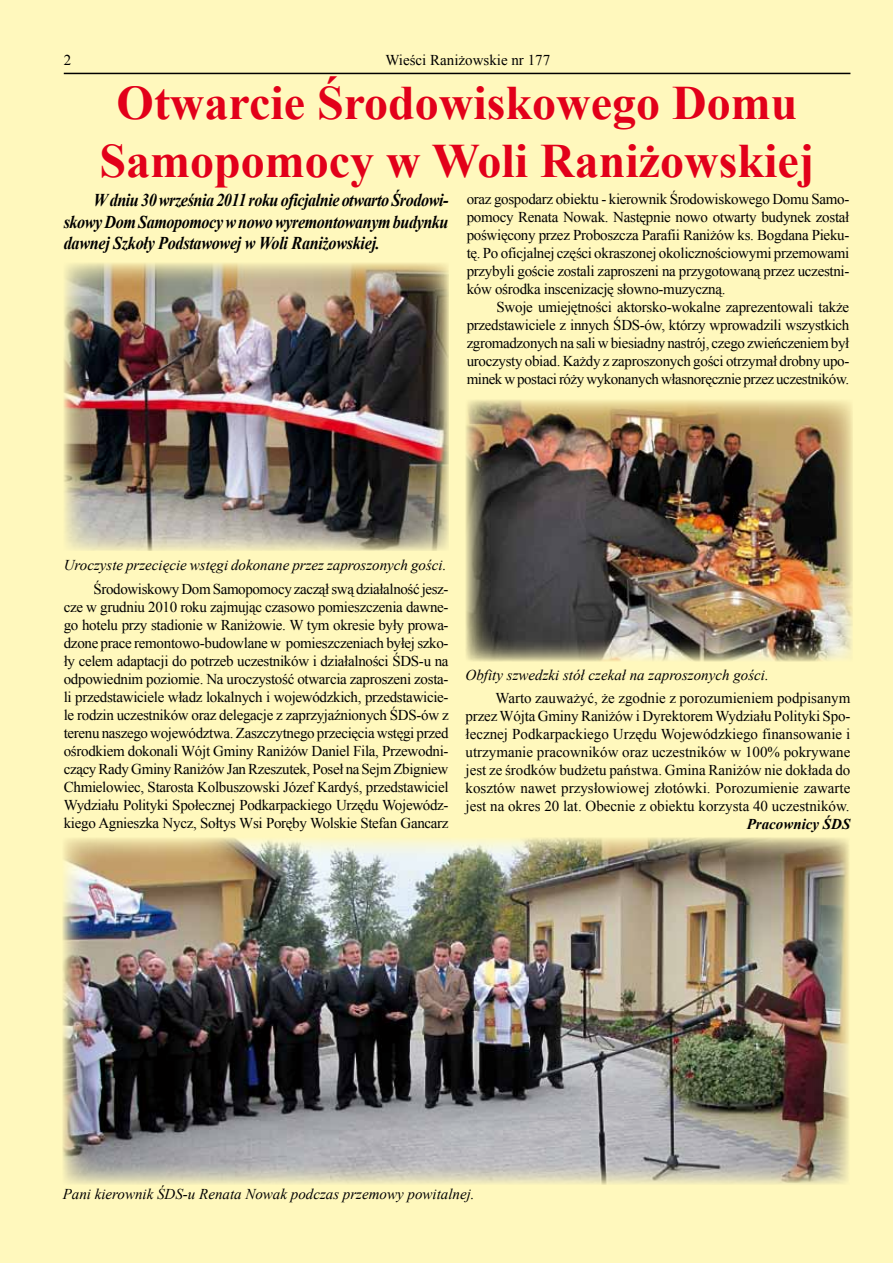
<style>
.page{position:relative;width:893px;height:1263px;background:#fff8bd}
.page>*{position:absolute;margin:0;border:0;box-sizing:border-box;transform-origin:0 0}
.t1{font:700 48px/57.6px "Times New Roman";color:#e2001a;text-align:center}
.t2{font:italic 700 18px/21.6px "Times New Roman";letter-spacing:-.02em;color:#000;text-align:justify;scale:.9 1}
.t3{font:15px/18px "Times New Roman";letter-spacing:-.02em;color:#000;text-align:justify}
.t4{font:italic 15px "Times New Roman";color:#000}
.t5{font:15px "Times New Roman";color:#000}
.t6{font:italic 700 15px "Times New Roman";color:#000}
</style>
<div class="page">
<hr style="left:64px;top:73px;width:786px;height:1px;background:#000">
<img style="left:64px;top:263px;width:385px;height:288px">
<img style="left:466px;top:400px;width:387px;height:262px">
<img style="left:63px;top:838px;width:786px;height:346px">
<p class="t3" style="left:64px;top:51px;width:9px">2</p>
<p class="t5" style="left:372px;top:50px;width:194px">Wieści Raniżowskie nr 177-178</p>
<p class="t5" style="left:385px;top:50px;width:166px">Wieści Raniżowskie nr 177</p>
<h1 class="t1" style="left:100px;top:73px;width:717px">Otwarcie Środowiskowego Domu<br>Samopomocy w Woli Raniżowskiej</h1>
<p class="t3" style="left:467px;top:190px;width:384px">oraz gospodarz obiektu - kierownik Środowiskowego Domu Samo&shy;pomocy Renata Nowak. Następnie nowo otwarty budynek został poświęcony przez Proboszcza Parafii Raniżów ks. Bogdana Pieku&shy;tę. Po oficjalnej części okraszonej okolicznościowymi przemowami przybyli goście zostali zaproszeni na przygotowaną przez uczestni&shy;ków ośrodka inscenizację słowno-muzyczną.</p>
<p class="t3" style="left:467px;top:298px;width:384px;text-indent:30px">Swoje umiejętności aktorsko-wokalne zaprezentowali także przedstawiciele z innych ŚDS-ów, którzy wprowadzili wszystkich zgromadzonych na sali w biesiadny nastrój, czego zwieńczeniem był uroczysty obiad. Każdy z zaproszonych gości otrzymał drobny upo&shy;minek w postaci róży wykonanych własnoręcznie przez uczestników.</p>
<p class="t2" style="left:64px;top:189px;width:429px;text-indent:30px">W dniu 30 września 2011 roku oficjalnie otwarto Środowi&shy;skowy Dom Samopomocy w nowo wyremontowanym budynku dawnej Szkoły Podstawowej w Woli Raniżowskiej.</p>
<p class="t4" style="left:64px;top:555px;width:384px">Uroczyste przecięcie wstęgi dokonane przez zaproszonych gości.</p>
<p class="t3" style="left:64px;top:579px;width:386px;text-indent:30px">Środowiskowy Dom Samopomocy zaczął swą działalność jesz&shy;cze w grudniu 2010 roku zajmując czasowo pomieszczenia dawne&shy;go hotelu przy stadionie w Raniżowie. W tym okresie były prowa&shy;dzone prace remontowo-budowlane w pomieszczeniach byłej szko&shy;ły celem adaptacji do potrzeb uczestników i działalności ŚDS-u na odpowiednim poziomie. Na uroczystość otwarcia zaproszeni zosta&shy;li przedstawiciele władz lokalnych i wojewódzkich, przedstawicie&shy;le rodzin uczestników oraz delegacje z zaprzyjaźnionych ŚDS-ów z terenu naszego województwa. Zaszczytnego przecięcia wstęgi przed ośrodkiem dokonali Wójt Gminy Raniżów Daniel Fila, Przewodni&shy;czący Rady Gminy Raniżów Jan Rzeszutek, Poseł na Sejm Zbigniew Chmielowiec, Starosta Kolbuszowski Józef Kardyś, przedstawiciel Wydziału Polityki Społecznej Podkarpackiego Urzędu Wojewódz&shy;kiego Agnieszka Nycz, Sołtys Wsi Poręby Wolskie Stefan Gancarz</p>
<p class="t4" style="left:466px;top:664px;width:305px">Obfity szwedzki stół czekał na zaproszonych gości.</p>
<p class="t3" style="left:466px;top:689px;width:386px;text-indent:30px">Warto zauważyć, że zgodnie z porozumieniem podpisanym przez Wójta Gminy Raniżów i Dyrektorem Wydziału Polityki Spo&shy;łecznej Podkarpackiego Urzędu Wojewódzkiego finansowanie i utrzymanie pracowników oraz uczestników w 100% pokrywane jest ze środków budżetu państwa. Gmina Raniżów nie dokłada do kosztów nawet przysłowiowej złotówki. Porozumienie zawarte jest na okres 20 lat. Obecnie z obiektu korzysta 40 uczestników.</p>
<p class="t6" style="left:747px;top:814px;width:105px">Pracownicy ŚDS</p>
<p class="t4" style="left:63px;top:1183px;width:413px">Pani kierownik ŚDS-u Renata Nowak podczas przemowy powitalnej.</p>
</div>
